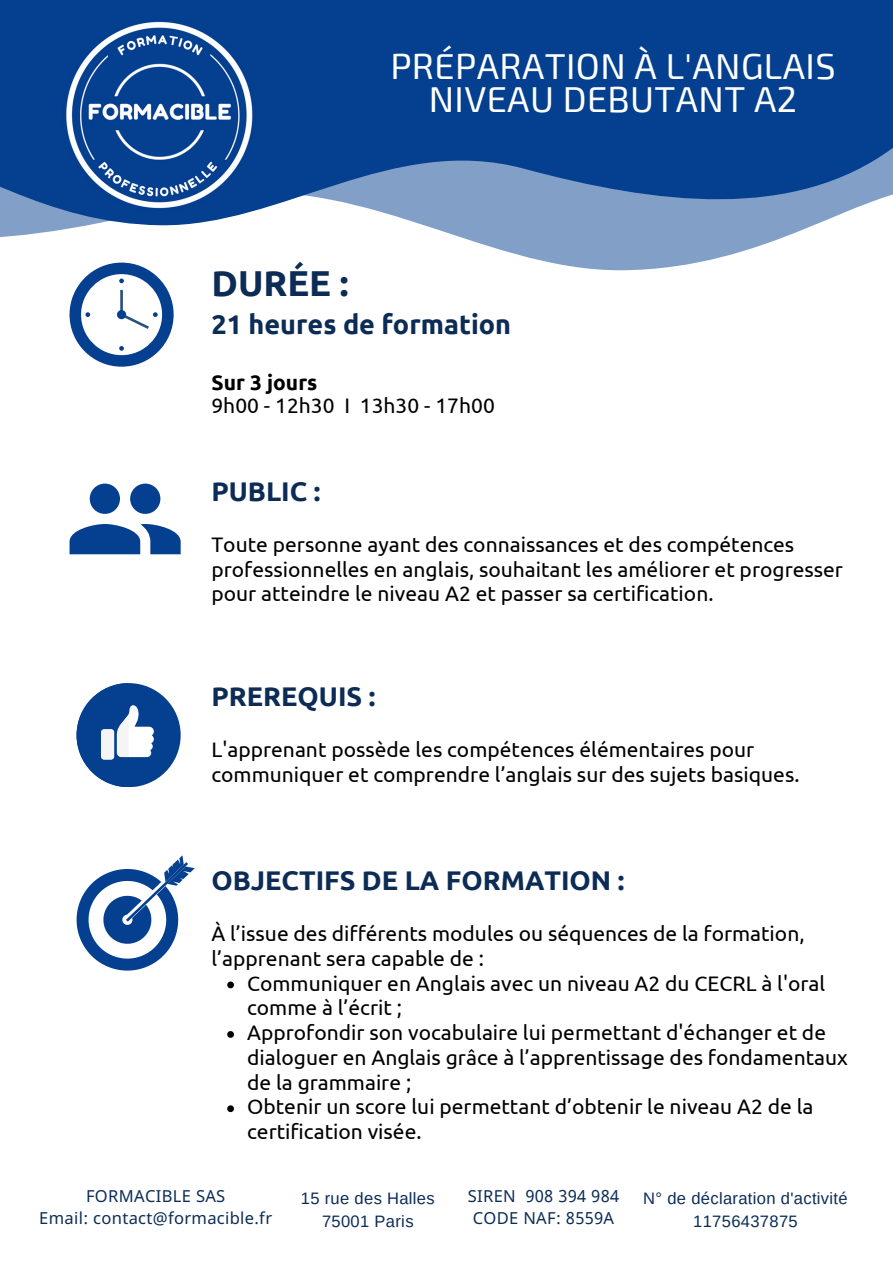
<style>
.page{position:relative;width:893px;height:1264px;background:#fff}
.page>*{position:absolute;margin:0;border:0;box-sizing:border-box;transform-origin:0 0}
.t1{font:36px/32.7px "Exo 2";letter-spacing:.01em;color:#fff;text-align:center}
.t2{font:700 36px "Ubuntu";color:#0c2c56}
.t3{font:700 27px "Ubuntu";color:#0c2c56}
.t4{font:21px/24.8px "Ubuntu";color:#000}
.t5{font:700 21px "Ubuntu";color:#000}
.t6{font:16.5px/22.5px "Arimo";letter-spacing:.02em;color:#0c2c56;text-align:center}
.t7{font:16.5px "Noto Sans";letter-spacing:.02em;color:#0c2c56}
.t8{font:16.5px "Noto Sans Devanagari";letter-spacing:.02em;color:#0c2c56}
.s1{font-family:"Noto Sans Devanagari"}
.s2{font-family:"Noto Sans"}
</style>
<div class="page">
<svg style="left:0;top:227px;width:809px;height:44px"></svg>
<svg style="left:0;top:0;width:892px;height:227px;background:#20569b"></svg>
<svg style="left:69px;top:262px;width:104px;height:104px"></svg>
<div style="left:117px;top:310px;width:9px;height:9px;background:#04408f;border-radius:50%"></div>
<svg style="left:227px;top:981px;width:7px;height:7px"></svg>
<svg style="left:227px;top:1031px;width:7px;height:6px"></svg>
<svg style="left:227px;top:1105px;width:7px;height:7px"></svg>
<svg style="left:77px;top:855px;width:118px;height:115px"></svg>
<div style="left:77px;top:683px;width:103px;height:103px;background:#04408f;border-radius:50%"></div>
<svg style="left:77px;top:683px;width:77px;height:103px"></svg>
<svg style="left:69px;top:483px;width:112px;height:71px"></svg>
<img style="left:55px;top:11px;width:207px;height:207px">
<p class="t1" style="left:390px;top:48px;width:447px">PRÉPARATION À L'ANGLAIS<br>NIVEAU DEBUTANT A2</p>
<p class="t2" style="left:211px;top:262px;width:139px">DURÉE :</p>
<p class="t3" style="left:211px;top:309px;width:301px">21 heures de formation</p>
<p class="t5" style="left:211px;top:370px;width:107px">Sur 3 jours</p>
<p class="t4" style="left:211px;top:392px;width:285px">9h00 - 12h30 I 13h30 - 17h00</p>
<p class="t3" style="left:211px;top:476px;width:110px">PUBLIC :</p>
<p class="t4" style="left:211px;top:531px;width:633px">Toute personne ayant des connaissances et des compétences professionnelles en anglais, souhaitant les améliorer et progresser pour atteindre le niveau A2 et passer sa certification.</p>
<p class="t3" style="left:211px;top:681px;width:165px">PREREQUIS :</p>
<p class="t4" style="left:211px;top:736px;width:589px">L'apprenant possède les compétences élémentaires pour communiquer et comprendre l’anglais sur des sujets basiques.</p>
<p class="t3" style="left:211px;top:865px;width:414px">OBJECTIFS DE LA FORMATION :</p>
<p class="t4" style="left:211px;top:920px;width:594px">À l’issue des différents modules ou séquences de la formation, l’apprenant sera capable de :</p>
<p class="t4" style="left:247px;top:970px;width:579px">Communiquer en Anglais avec un niveau A2 du CECRL à l'oral comme à l’écrit ;</p>
<p class="t4" style="left:247px;top:1019px;width:602px">Approfondir son vocabulaire lui permettant d'échanger et de dialoguer en Anglais grâce à l’apprentissage des fondamentaux de la grammaire ;</p>
<p class="t4" style="left:247px;top:1094px;width:567px">Obtenir un score lui permettant d’obtenir le niveau A2 de la certification visée.</p>
<p class="t7" style="left:86px;top:1184px;width:141px">FORMACIBLE SAS</p>
<p class="t7" style="left:39px;top:1206px;width:234px">Email<span class="s1">:</span> contact@formacible<span class="s1">.</span>fr</p>
<p class="t6" style="left:301px;top:1186px;width:135px">15 rue des Halles</p>
<p class="t6" style="left:322px;top:1209px;width:93px">75001 Paris</p>
<p class="t8" style="left:467px;top:1186px;width:153px"><span class="s2">SIREN</span> 908 394 984</p>
<p class="t7" style="left:473px;top:1206px;width:143px">CODE NAF<span class="s1">: 8559</span>A</p>
<p class="t6" style="left:643px;top:1186px;width:206px">N° de déclaration d'activité<br>11756437875</p>
</div>
